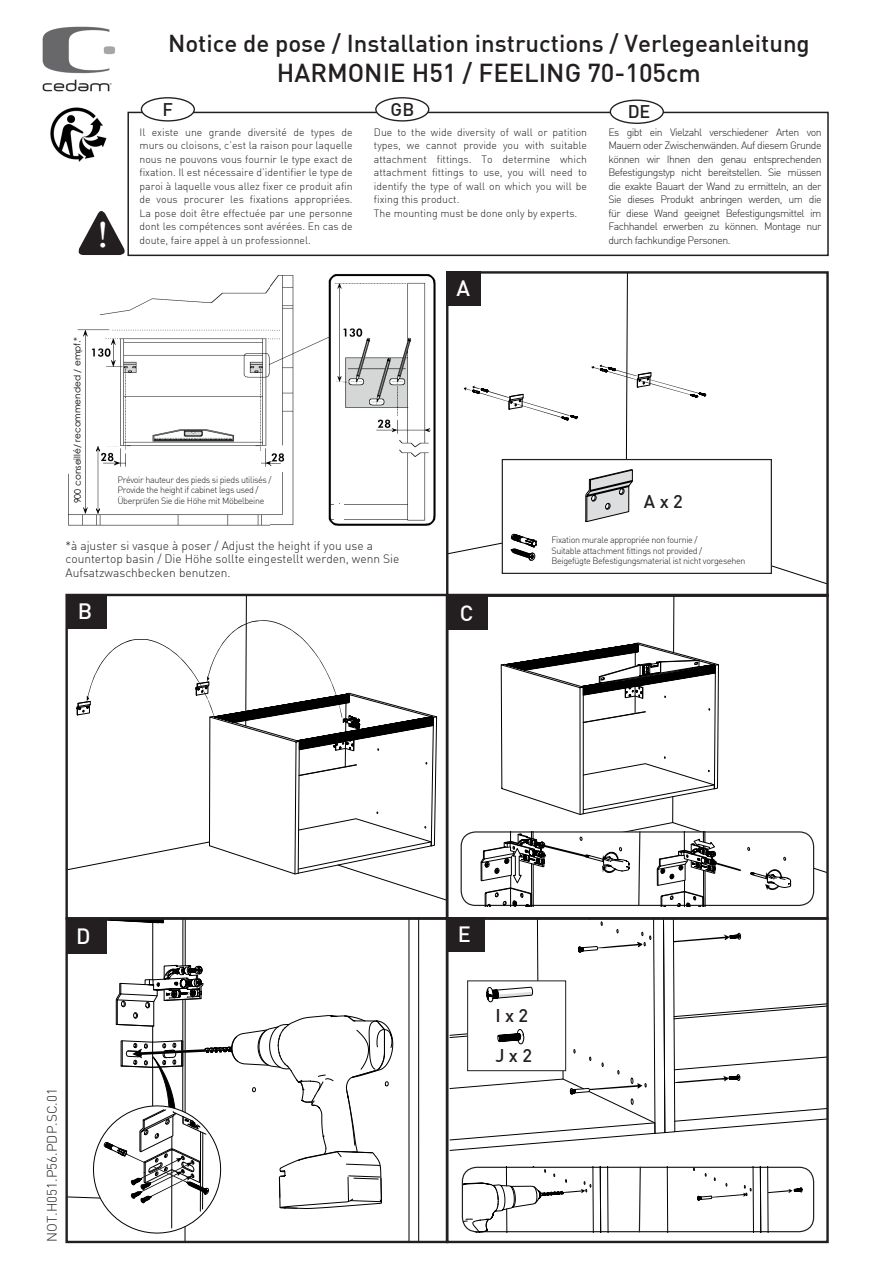
<style>
.page{position:relative;width:893px;height:1263px;background:#fff}
.page>*{position:absolute;margin:0;border:0;box-sizing:border-box;transform-origin:0 0}
.t1{font:36.15px "Georgia";color:#fff}
.t2{font:500 25.5px "DIN";color:#231f20}
.t3{font:500 24px "DIN";color:#231f20}
.t4{font:500 21.75px "DIN";color:#fff}
.t5{font:500 18.15px "DIN";color:#231f20}
.t6{font:500 18px "DIN";color:#231f20}
.t7{font:300 13.5px "DI Nbek";color:#231f20}
.t8{font:300 12px/13.5px "DI Nbek";color:#231f20}
.t9{font:300 10.5px/13.5px "DI Nbek";color:#231f20;text-align:justify}
.t10{font:300 9px/10.8px "DI Nbek";letter-spacing:-.04em;color:#231f20}
.t11{font:9px "Century Gothic";color:#000001}
</style>
<div class="page">
<img style="left:42px;top:26px;width:73px;height:66px">
<svg style="left:76px;top:620px;width:361px;height:255px"></svg>
<div style="left:65px;top:594px;width:383px;height:325px;border:2px solid #231f20"></div>
<div style="left:66px;top:594px;width:41px;height:35px;background:#231f20"></div>
<svg style="left:449px;top:274px;width:377px;height:310px"></svg>
<svg style="left:464px;top:386px;width:114px;height:36px"></svg>
<svg style="left:591px;top:365px;width:116px;height:33px"></svg>
<div style="left:446px;top:271px;width:383px;height:326px;border:2px solid #231f20"></div>
<div style="left:446px;top:271px;width:34px;height:34px;background:#231f20"></div>
<svg style="left:106px;top:920px;width:46px;height:4px"></svg>
<svg style="left:152px;top:920px;width:268px;height:320px"></svg>
<svg style="left:67px;top:961px;width:327px;height:283px"></svg>
<div style="left:65px;top:917px;width:383px;height:326px;border:2px solid #231f20"></div>
<div style="left:66px;top:920px;width:40px;height:34px;background:#231f20"></div>
<svg style="left:500px;top:642px;width:219px;height:173px"></svg>
<div style="left:446px;top:594px;width:383px;height:325px;border:2px solid #231f20"></div>
<div style="left:448px;top:594px;width:40px;height:36px;background:#231f20"></div>
<div style="left:446px;top:917px;width:383px;height:326px;border:2px solid #231f20"></div>
<div style="left:446px;top:917px;width:39px;height:34px;background:#231f20"></div>
<svg style="left:464px;top:1167px;width:145px;height:65px"></svg>
<svg style="left:666px;top:1167px;width:137px;height:65px"></svg>
<svg style="left:638px;top:1166px;width:3px;height:67px"></svg>
<svg style="left:449px;top:830px;width:378px;height:321px"></svg>
<img style="left:68px;top:274px;width:368px;height:252px">
<div style="left:177px;top:451px;width:35px;height:11px;background:#fff"></div>
<div style="left:339px;top:447px;width:35px;height:11px;background:#fff"></div>
<div style="left:90px;top:367px;width:30px;height:79px;background:#fff"></div>
<div style="left:126px;top:453px;width:134px;height:19px;background:#fff"></div>
<svg style="left:68px;top:331px;width:17px;height:173px"></svg>
<div style="left:333px;top:382px;width:10px;height:121px;background:#fff"></div>
<div style="left:334px;top:504px;width:10px;height:16px;background:#fff"></div>
<div style="left:65px;top:289px;width:59px;height:14px;background:#fff"></div>
<svg style="left:96px;top:446px;width:4px;height:68px"></svg>
<div style="left:127px;top:112px;width:702px;height:144px;border:2px solid #231f20"></div>
<div style="left:141px;top:98px;width:53px;height:23px;background:#fff;border-radius:50%"></div>
<div style="left:141px;top:97px;width:54px;height:25px;border:1px solid #231f20;border-radius:50%"></div>
<div style="left:376px;top:98px;width:53px;height:23px;background:#fff;border-radius:50%"></div>
<div style="left:375px;top:97px;width:54px;height:25px;border:1px solid #231f20;border-radius:50%"></div>
<div style="left:610px;top:100px;width:53px;height:23px;background:#fff;border-radius:50%"></div>
<div style="left:610px;top:100px;width:54px;height:24px;border:1px solid #231f20;border-radius:50%"></div>
<div style="left:502px;top:459px;width:269px;height:114px;background:#fff"></div>
<div style="left:502px;top:459px;width:270px;height:115px;border:1px solid #231f20"></div>
<svg style="left:585px;top:469px;width:48px;height:53px"></svg>
<svg style="left:510px;top:534px;width:27px;height:27px"></svg>
<svg style="left:78px;top:207px;width:50px;height:48px"></svg>
<img style="left:50px;top:107px;width:57px;height:55px">
<div style="left:117px;top:476px;width:158px;height:29px;background:#fff"></div>
<h3 class="t3" style="left:168px;top:28px;width:643px">Notice de pose / Installation instructions / Verlegeanleitung</h3>
<h2 class="t2" style="left:277px;top:57px;width:426px">HARMONIE H51 / FEELING 70-105cm</h2>
<h1 class="t1" style="left:97px;top:213px;width:13px">!</h1>
<h3 class="t6" style="left:163px;top:98px;width:12px">F</h3>
<h3 class="t6" style="left:391px;top:98px;width:25px">GB</h3>
<h3 class="t6" style="left:628px;top:100px;width:24px">DE</h3>
<p class="t9" style="left:140px;top:125px;width:215px">Il existe une grande diversité de types de murs ou cloisons, c’est la raison pour laquelle nous ne pouvons vous fournir le type exact de fixation. Il est nécessaire d’identifier le type de paroi à laquelle vous allez fixer ce produit afin de vous procurer les fixations appropriées.<br>La pose doit être effectuée par une personne dont les compétences sont avérées. En cas de doute, faire appel à un professionnel.</p>
<p class="t9" style="left:374px;top:125px;width:215px;text-align:left">Due to the wide diversity of wall or patition types, we cannot provide you with suitable attachment fittings. To determine which attachment fittings to use, you will need to identify the type of wall on which you will be fixing this product.<br>The mounting must be done only by experts.</p>
<p class="t9" style="left:608px;top:125px;width:215px">Es gibt ein Vielzahl verschiedener Arten von Mauern oder Zwischenwänden. Auf diesem Grunde können wir Ihnen den genau entsprechenden Befestigungstyp nicht bereitstellen. Sie müssen die exakte Bauart der Wand zu ermitteln, an der Sie dieses Produkt anbringen werden, um die für diese Wand geeignet Befestigungsmittel im Fachhandel erwerben zu können. Montage nur durch fachkundige Personen.</p>
<h3 class="t4" style="left:456px;top:274px;width:15px">A</h3>
<p class="t11" style="left:71px;top:503px;width:168px;rotate:-90deg">900 conseillé/ recommended / empf.*</p>
<p class="t10" style="left:117px;top:474px;width:156px">Prévoir hauteur des pieds si pieds utilisés /<br>Provide the height if cabinet legs used /<br>Überprüfen Sie die Höhe mit Möbelbeine</p>
<p class="t8" style="left:65px;top:539px;width:336px">*à ajuster si vasque à poser / Adjust the height if you use a countertop basin / Die Höhe sollte eingestellt werden, wenn Sie<br>Aufsatzwaschbecken benutzen.</p>
<h3 class="t4" style="left:78px;top:597px;width:16px">B</h3>
<h3 class="t4" style="left:460px;top:599px;width:15px">C</h3>
<h3 class="t5" style="left:644px;top:490px;width:40px">A x 2</h3>
<p class="t10" style="left:551px;top:534px;width:196px">Fixation murale appropriée non fournie /<br>Suitable attachment fittings not provided /<br>Beigefügte Befestigungsmaterial ist nicht vorgesehen</p>
<h3 class="t4" style="left:76px;top:923px;width:16px">D</h3>
<p class="t7" style="left:44px;top:1241px;width:155px;rotate:-90deg">NOT.H051.P56.PDP.SC.01</p>
<h3 class="t4" style="left:458px;top:920px;width:15px">E</h3>
<h3 class="t6" style="left:495px;top:1003px;width:34px">I x 2</h3>
<h3 class="t6" style="left:495px;top:1044px;width:38px">J x 2</h3>
</div>
